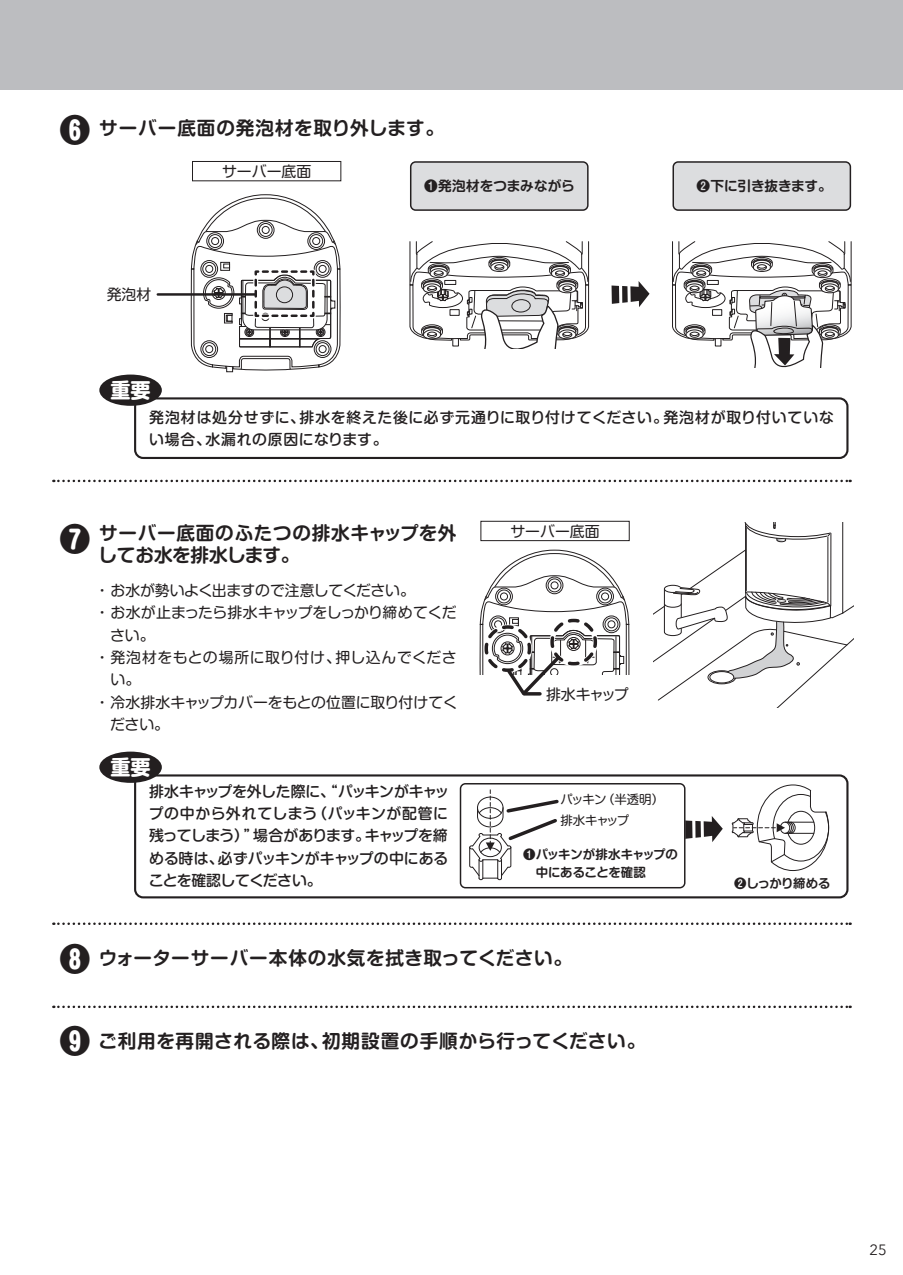
<style>
.page{position:relative;width:903px;height:1275px;background:#fff}
.page>*{position:absolute;margin:0;border:0;box-sizing:border-box;transform-origin:0 0}
.t1{font:800 31.85px "Shin M Go Pro";color:#231f20}
.t2{font:700 20.47px "Shin M Go Pro";color:#fff}
.t3{font:700 18.55px/22.4px "Shin M Go Pro De";letter-spacing:.03em;color:#231f20}
.t4{font:700 18.55px "Shin M Go Pro De";letter-spacing:.05em;color:#231f20}
.t5{font:500 14.88px/22.4px "Shin M Go Pro";letter-spacing:.015em;color:#231f20;text-align:justify}
.t6{font:500 14.88px/22.4px "Shin M Go Pro";letter-spacing:.05em;color:#231f20}
.t7{font:14.88px "Shin M Go Pro";color:#231f20}
.t8{font:14.88px "Shin M Go Pro";letter-spacing:-.025em;color:#231f20}
.t9{font:14.88px "Shin M Go Pro";letter-spacing:.03em;color:#231f20}
.t10{font:14.88px "Shin M Go Pro";letter-spacing:-.02em;color:#231f20}
.t11{font:14.88px "Avenir Next";color:#231f20}
.t12{font:700 13.65px "Shin M Go Pro De";letter-spacing:-.005em;color:#231f20}
.t13{font:700 12.42px/18.6px "Shin M Go Pro De";letter-spacing:-.015em;color:#231f20}
.t14{font:12.42px "Shin M Go Pro";letter-spacing:-.07em;color:#231f20}
.t15{font:700 12.42px "Shin M Go Pro De";letter-spacing:-.045em;color:#231f20}
</style>
<div class="page">
<div style="left:0;top:0;width:903px;height:89px;background:#bcbdc0"></div>
<svg style="left:53px;top:922px;width:798px;height:3px"></svg>
<svg style="left:53px;top:480px;width:798px;height:2px"></svg>
<svg style="left:53px;top:1006px;width:798px;height:2px"></svg>
<svg style="left:654px;top:522px;width:199px;height:185px"></svg>
<div style="left:481px;top:521px;width:148px;height:20px;border:1px solid #231f20"></div>
<svg style="left:480px;top:549px;width:150px;height:147px"></svg>
<svg style="left:524px;top:692px;width:16px;height:4px"></svg>
<div style="left:134px;top:774px;width:714px;height:124px;border:2px solid #231f20;border-radius:8px"></div>
<div style="left:134px;top:397px;width:714px;height:62px;border:2px solid #231f20;border-radius:8px"></div>
<div style="left:99px;top:752px;width:63px;height:31px;background:#231f20;border-radius:50%"></div>
<div style="left:99px;top:375px;width:63px;height:31px;background:#231f20;border-radius:50%"></div>
<svg style="left:731px;top:784px;width:98px;height:87px"></svg>
<svg style="left:460px;top:783px;width:263px;height:105px"></svg>
<div style="left:226px;top:366px;width:7px;height:6px;border:1px solid #231f20"></div>
<div style="left:411px;top:162px;width:177px;height:48px;background:#dcdddf;border-radius:5px"></div>
<div style="left:410px;top:161px;width:178px;height:50px;border:1px solid #231f20;border-radius:5px"></div>
<div style="left:673px;top:162px;width:177px;height:48px;background:#dcdddf;border-radius:5px"></div>
<div style="left:672px;top:161px;width:179px;height:50px;border:1px solid #231f20;border-radius:5px"></div>
<div style="left:192px;top:161px;width:149px;height:20px;border:1px solid #231f20"></div>
<svg style="left:409px;top:241px;width:180px;height:107px"></svg>
<svg style="left:611px;top:281px;width:38px;height:26px"></svg>
<svg style="left:672px;top:241px;width:180px;height:126px"></svg>
<hr style="left:158px;top:293px;width:97px;height:3px;background:#231f20">
<svg style="left:190px;top:194px;width:151px;height:177px"></svg>
<h1 class="t1" style="left:60px;top:104px;width:33px">❻</h1>
<p class="t4" style="left:99px;top:113px;width:346px">サーバー底面の発泡材を取り外します。</p>
<p class="t7" style="left:222px;top:159px;width:91px">サーバー底面</p>
<p class="t12" style="left:424px;top:175px;width:152px">❶発泡材をつまみながら</p>
<p class="t12" style="left:696px;top:175px;width:137px">❷下に引き抜きます。</p>
<p class="t7" style="left:107px;top:283px;width:46px">発泡材</p>
<h2 class="t2" style="left:110px;top:373px;width:42px">重要</h2>
<p class="t6" style="left:149px;top:404px;width:686px">発泡材は処分せずに、排水を終えた後に必ず元通りに取り付けてください。発泡材が取り付いていない場合、水漏れの原因になります。</p>
<h1 class="t1" style="left:60px;top:513px;width:33px">❼</h1>
<p class="t3" style="left:99px;top:519px;width:359px">サーバー底面のふたつの排水キャップを外してお水を排水します。</p>
<p class="t10" style="left:95px;top:578px;width:322px">・ お水が勢いよく出ますので注意してください。</p>
<p class="t8" style="left:95px;top:601px;width:363px">・ お水が止まったら排水キャップをしっかり締めてくだ</p>
<p class="t7" style="left:110px;top:623px;width:46px">さい。</p>
<p class="t9" style="left:95px;top:645px;width:363px">・ 発泡材をもとの場所に取り付け、押し込んでくださ</p>
<p class="t7" style="left:110px;top:668px;width:31px">い。</p>
<p class="t7" style="left:95px;top:690px;width:364px">・ 冷水排水キャップカバーをもとの位置に取り付けてく</p>
<p class="t7" style="left:110px;top:712px;width:60px">ださい。</p>
<h2 class="t2" style="left:110px;top:750px;width:42px">重要</h2>
<p class="t5" style="left:149px;top:778px;width:302px">排水キャップを外した際に、“パッキンがキャップの中から外れてしまう（パッキンが配管に残ってしまう）”場合があります。キャップを締める時は、必ずパッキンがキャップの中にあることを確認してください。</p>
<p class="t7" style="left:510px;top:519px;width:91px">サーバー底面</p>
<p class="t7" style="left:546px;top:682px;width:84px">排水キャップ</p>
<p class="t14" style="left:560px;top:790px;width:105px">パッキン（半透明）</p>
<p class="t14" style="left:560px;top:810px;width:70px">排水キャップ</p>
<p class="t13" style="left:523px;top:843px;width:157px">❶パッキンが排水キャップの　中にあることを確認</p>
<h1 class="t1" style="left:60px;top:933px;width:33px">❽</h1>
<p class="t3" style="left:99px;top:944px;width:475px">ウォーターサーバー本体の水気を拭き取ってください。</p>
<h1 class="t1" style="left:60px;top:1015px;width:33px">❾</h1>
<p class="t3" style="left:99px;top:1027px;width:548px">ご利用を再開される際は、初期設置の手順から行ってください。</p>
<p class="t15" style="left:734px;top:873px;width:98px">❷しっかり締める</p>
<p class="t11" style="left:869px;top:1238px;width:19px">25</p>
</div>
